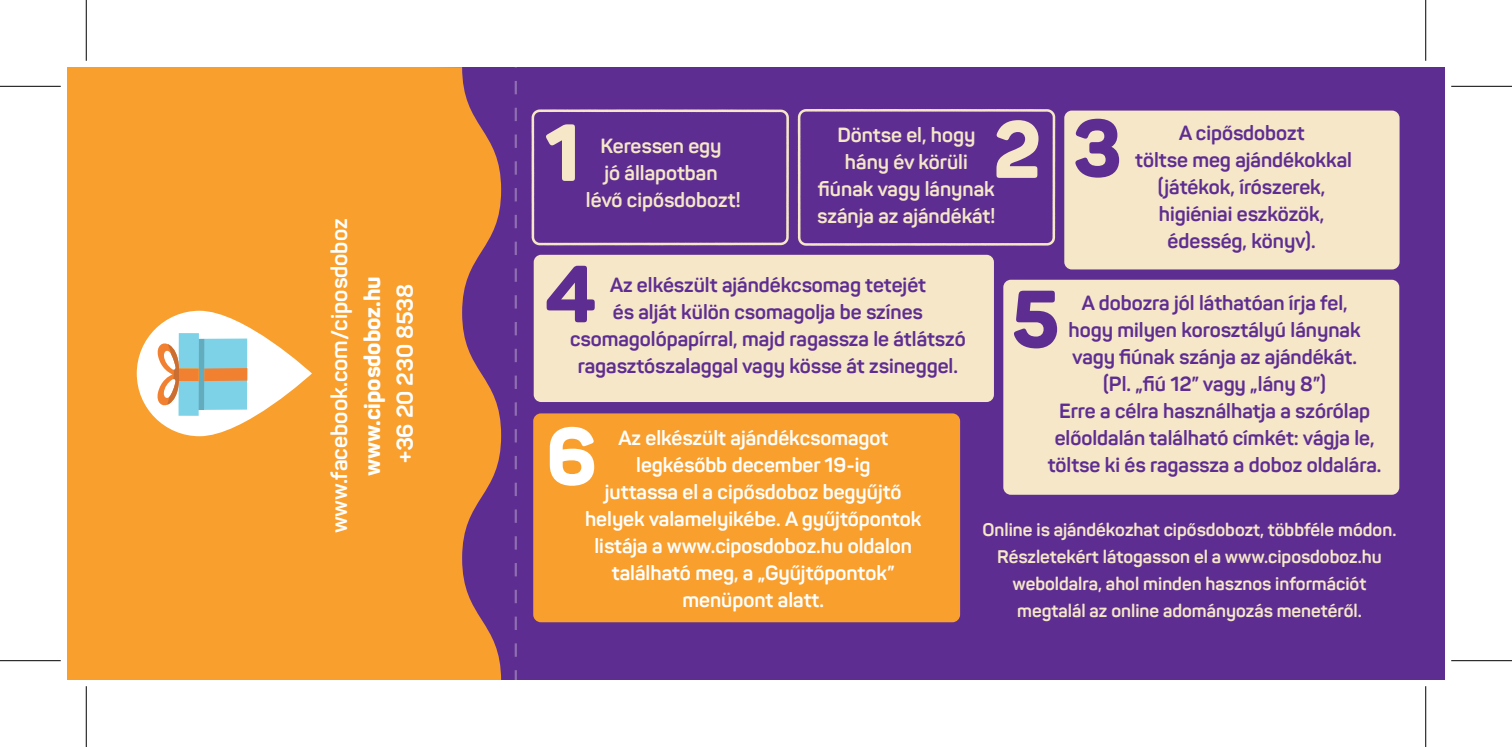
<style>
.page{position:relative;width:1512px;height:747px;background:#fff}
.page>*{position:absolute;margin:0;border:0;box-sizing:border-box;transform-origin:0 0}
.t1{font:800 79.65px "Panton";color:#f5e7c8}
.t2{font:800 79.65px "Panton";color:#5e2d91}
.t3{font:800 79.65px "Panton";color:#fff}
.t4{font:700 22.5px "Panton";color:#fff}
.t5{font:800 22.5px "Panton";color:#fff}
.t6{font:700 20.25px/27px "Panton";color:#5e2d91;text-align:center}
.t7{font:700 20.25px/27px "Panton";color:#fff;text-align:center}
.t8{font:700 20.25px/27px "Panton";color:#f5e7c8;text-align:center}
.t9{font:700 18px/27px "Panton";color:#f5e7c8;text-align:center}
.s1{color:#5e2d91}
</style>
<div class="page">
<div style="left:77px;top:67px;width:1368px;height:612px;background:#5e2d91"></div>
<div style="left:67px;top:67px;width:434px;height:612px;background:#f99f2d"></div>
<svg style="left:515px;top:67px;width:2px;height:612px"></svg>
<svg style="left:531px;top:109px;width:258px;height:136px"></svg>
<svg style="left:798px;top:109px;width:257px;height:137px"></svg>
<div style="left:1064px;top:111px;width:335px;height:158px;background:#f5e7c8;border-radius:8px"></div>
<div style="left:534px;top:255px;width:460px;height:147px;background:#f5e7c8;border-radius:7px"></div>
<div style="left:1003px;top:280px;width:396px;height:214px;background:#f5e7c8;border-radius:8px"></div>
<div style="left:533px;top:413px;width:427px;height:209px;background:#f99f2d;border-radius:8px"></div>
<svg style="left:137px;top:311px;width:175px;height:125px;background:#fce0bc"></svg>
<div style="left:186px;top:338px;width:61px;height:72px;background:#7ed2e8"></div>
<div style="left:186px;top:339px;width:18px;height:71px;background:#62acbe"></div>
<div style="left:179px;top:333px;width:20px;height:83px;background:#7ed2e8"></div>
<div style="left:204px;top:368px;width:43px;height:13px;background:#f28031"></div>
<svg style="left:156px;top:340px;width:43px;height:68px"></svg>
<hr style="left:0;top:86px;width:61px;height:1px;background:#000">
<hr style="left:1451px;top:86px;width:61px;height:1px;background:#000">
<hr style="left:0;top:660px;width:61px;height:1px;background:#000">
<hr style="left:1451px;top:660px;width:61px;height:1px;background:#000">
<hr style="left:86px;top:0;width:1px;height:61px;background:#000">
<hr style="left:86px;top:686px;width:1px;height:61px;background:#000">
<hr style="left:1425px;top:0;width:1px;height:61px;background:#000">
<hr style="left:1425px;top:686px;width:1px;height:61px;background:#000">
<p class="t4" style="left:325px;top:533px;width:316px;rotate:-90deg">www.facebook.com/ciposdoboz</p>
<p class="t5" style="left:358px;top:475px;width:201px;rotate:-90deg">www.ciposdoboz.hu</p>
<p class="t4" style="left:391px;top:463px;width:181px;rotate:-90deg">+36 20 230 8538</p>
<h1 class="t1" style="left:545px;top:103px;width:37px">1</h1>
<h1 class="t1" style="left:993px;top:100px;width:130px">2 <span class="s1">3</span></h1>
<p class="t8" style="left:586px;top:132px;width:156px">Keressen egy<br>jó állapotban lévő cipősdobozt!</p>
<p class="t8" style="left:817px;top:121px;width:180px">Döntse el, hogy hány év körüli fiúnak vagy lánynak szánja az ajándékát!</p>
<p class="t6" style="left:1135px;top:120px;width:218px">A cipősdobozt<br>töltse meg ajándékokkal (játékok, írószerek, higiéniai eszközök, édesség, könyv).</p>
<h1 class="t2" style="left:545px;top:244px;width:53px">4</h1>
<p class="t6" style="left:570px;top:271px;width:397px">Az elkészült ajándékcsomag tetejét<br>és alját külön csomagolja be színes csomagolópapírral, majd ragassza le átlátszó ragasztószalaggal vagy kösse át zsineggel.</p>
<h1 class="t3" style="left:546px;top:406px;width:53px">6</h1>
<p class="t7" style="left:585px;top:424px;width:338px">Az elkészült ajándékcsomagot legkésőbb december 19-ig<br>juttassa el a cipősdoboz begyűjtő helyek valamelyikébe. A gyűjtőpontok listája a www.ciposdoboz.hu oldalon található meg, a „Gyűjtőpontok” menüpont alatt.</p>
<h1 class="t2" style="left:1011px;top:269px;width:50px">5</h1>
<p class="t6" style="left:1048px;top:289px;width:335px">A dobozra jól láthatóan írja fel,<br>hogy milyen korosztályú lánynak vagy fiúnak szánja az ajándékát.<br>(Pl. „fiú 12” vagy „lány 8”)<br>Erre a célra használhatja a szórólap előoldalán található címkét: vágja le, töltse ki és ragassza a doboz oldalára.</p>
<p class="t9" style="left:982px;top:516px;width:415px">Online is ajándékozhat cipősdobozt, többféle módon.<br>Részletekért látogasson el a www.ciposdoboz.hu weboldalra, ahol minden hasznos információt megtalál az online adományozás menetéről.</p>
</div>
